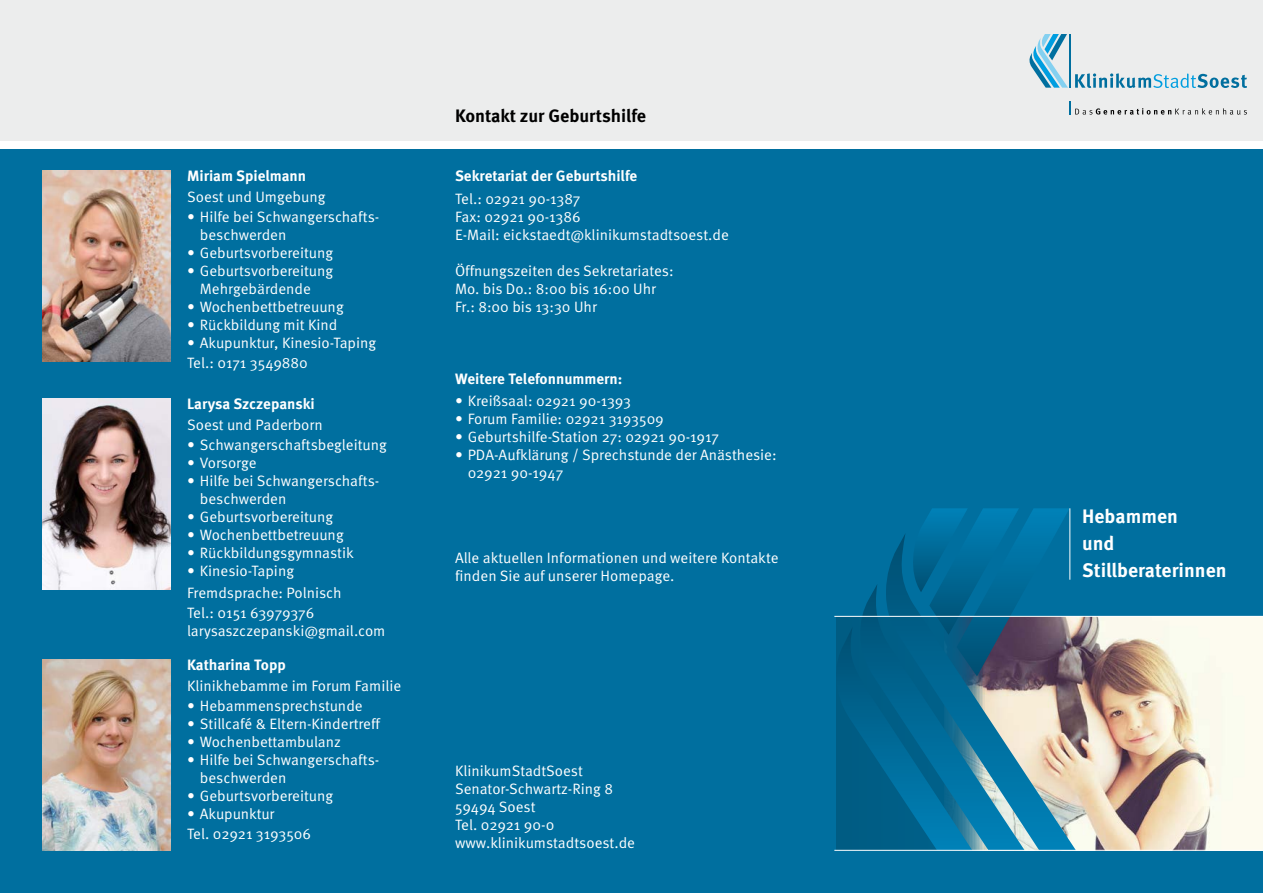
<style>
.page{position:relative;width:1263px;height:893px;background:#fff}
.page>*{position:absolute;margin:0;border:0;box-sizing:border-box;transform-origin:0 0}
.t1{font:700 19.5px/27px "Meta Pro";color:#fff}
.t2{font:700 18px "Meta Pro";letter-spacing:-.005em;color:#000}
.t3{font:15px/18px "Meta Pro Norm";color:#fff}
.t4{font:700 15px "Meta Pro";color:#fff}
</style>
<div class="page">
<div style="left:0;top:0;width:1263px;height:140px;background:#eceded"></div>
<div style="left:0;top:149px;width:1263px;height:744px;background:#006f9f"></div>
<svg style="left:1075px;top:73px;width:172px;height:15px"></svg>
<svg style="left:1029px;top:34px;width:39px;height:54px"></svg>
<hr style="left:1069px;top:34px;width:1px;height:54px;background:#006f9f">
<svg style="left:1069px;top:101px;width:178px;height:14px"></svg>
<img style="left:1076px;top:617px;width:187px;height:233px">
<svg style="left:1070px;top:533px;width:6px;height:317px"></svg>
<svg style="left:834px;top:508px;width:236px;height:342px"></svg>
<hr style="left:834px;top:616px;width:429px;height:1px;background:#fff">
<hr style="left:834px;top:850px;width:429px;height:1px;background:#fff">
<hr style="left:1069px;top:508px;width:1px;height:72px;background:#fff">
<img style="left:43px;top:170px;width:127px;height:191px">
<img style="left:43px;top:398px;width:127px;height:191px">
<img style="left:43px;top:659px;width:127px;height:191px">
<p class="t4" style="left:187px;top:164px;width:121px">Miriam Spielmann</p>
<p class="t3" style="left:187px;top:186px;width:140px">Soest und Umgebung</p>
<p class="t3" style="left:200px;top:206px;width:181px;text-indent:-13px">• Hilfe bei Schwangerschafts&shy;beschwerden</p>
<p class="t3" style="left:187px;top:242px;width:147px">• Geburtsvorbereitung</p>
<p class="t3" style="left:200px;top:260px;width:135px;text-indent:-13px">• Geburtsvorbereitung<br>Mehrgebärdende</p>
<p class="t3" style="left:187px;top:296px;width:158px">• Wochenbettbetreuung</p>
<p class="t3" style="left:187px;top:314px;width:152px">• Rückbildung mit Kind</p>
<p class="t3" style="left:187px;top:331px;width:191px;line-height:20.1px">• Akupunktur, Kinesio-Taping<br>Tel.: 0171 3549880</p>
<p class="t4" style="left:187px;top:392px;width:129px">Larysa Szczepanski</p>
<p class="t3" style="left:187px;top:414px;width:137px">Soest und Paderborn</p>
<p class="t3" style="left:187px;top:434px;width:201px">• Schwangerschaftsbegleitung</p>
<p class="t3" style="left:187px;top:452px;width:71px">• Vorsorge</p>
<p class="t3" style="left:200px;top:470px;width:181px;text-indent:-13px">• Hilfe bei Schwangerschafts&shy;beschwerden</p>
<p class="t3" style="left:187px;top:506px;width:147px">• Geburtsvorbereitung</p>
<p class="t3" style="left:187px;top:524px;width:158px">• Wochenbettbetreuung</p>
<p class="t3" style="left:187px;top:542px;width:168px">• Rückbildungsgymnastik</p>
<p class="t3" style="left:187px;top:558px;width:156px;line-height:22.2px">• Kinesio-Taping<br>Fremdsprache: Polnisch</p>
<p class="t3" style="left:187px;top:603px;width:200px">Tel.: 0151 63979376 larysaszczepanski@gmail.com</p>
<p class="t4" style="left:187px;top:653px;width:100px">Katharina Topp</p>
<p class="t3" style="left:187px;top:675px;width:216px">Klinikhebamme im Forum Familie</p>
<p class="t3" style="left:187px;top:695px;width:177px">• Hebammensprechstunde</p>
<p class="t3" style="left:187px;top:713px;width:194px">• Stillcafé &amp; Eltern-Kindertreff</p>
<p class="t3" style="left:187px;top:731px;width:155px">• Wochenbettambulanz</p>
<p class="t3" style="left:200px;top:749px;width:181px;text-indent:-13px">• Hilfe bei Schwangerschafts&shy;beschwerden</p>
<p class="t3" style="left:187px;top:785px;width:147px">• Geburtsvorbereitung</p>
<p class="t3" style="left:187px;top:802px;width:126px;line-height:20.1px">• Akupunktur<br>Tel. 02921 3193506</p>
<p class="t2" style="left:455px;top:102px;width:193px">Kontakt zur Geburtshilfe</p>
<p class="t4" style="left:455px;top:164px;width:184px">Sekretariat der Geburtshilfe</p>
<p class="t3" style="left:455px;top:188px;width:275px">Tel.: 02921 90-1387<br>Fax: 02921 90-1386<br>E-Mail: eickstaedt@klinikumstadtsoest.de</p>
<p class="t3" style="left:455px;top:260px;width:220px">Öffnungszeiten des Sekretariates:<br>Mo. bis Do.: 8:00 bis 16:00 Uhr<br>Fr.: 8:00 bis 13:30 Uhr</p>
<p class="t4" style="left:455px;top:367px;width:169px">Weitere Telefonnummern:</p>
<p class="t3" style="left:455px;top:391px;width:178px">• Kreißsaal: 02921 90-1393</p>
<p class="t3" style="left:455px;top:409px;width:210px">• Forum Familie: 02921 3193509</p>
<p class="t3" style="left:455px;top:427px;width:265px">• Geburtshilfe-Station 27: 02921 90-1917</p>
<p class="t3" style="left:468px;top:445px;width:310px;text-indent:-13px">• PDA-Aufklärung / Sprechstunde der Anästhesie:<br>02921 90-1947</p>
<p class="t3" style="left:455px;top:547px;width:325px">Alle aktuellen Informationen und weitere Kontakte finden Sie auf unserer Homepage.</p>
<p class="t3" style="left:455px;top:761px;width:182px">KlinikumStadtSoest<br>Senator-Schwartz-Ring 8<br>59494 Soest<br>Tel. 02921 90-0 www.klinikumstadtsoest.de</p>
<h1 class="t1" style="left:1082px;top:501px;width:146px">Hebammen<br>und<br>Stillberaterinnen</h1>
</div>
